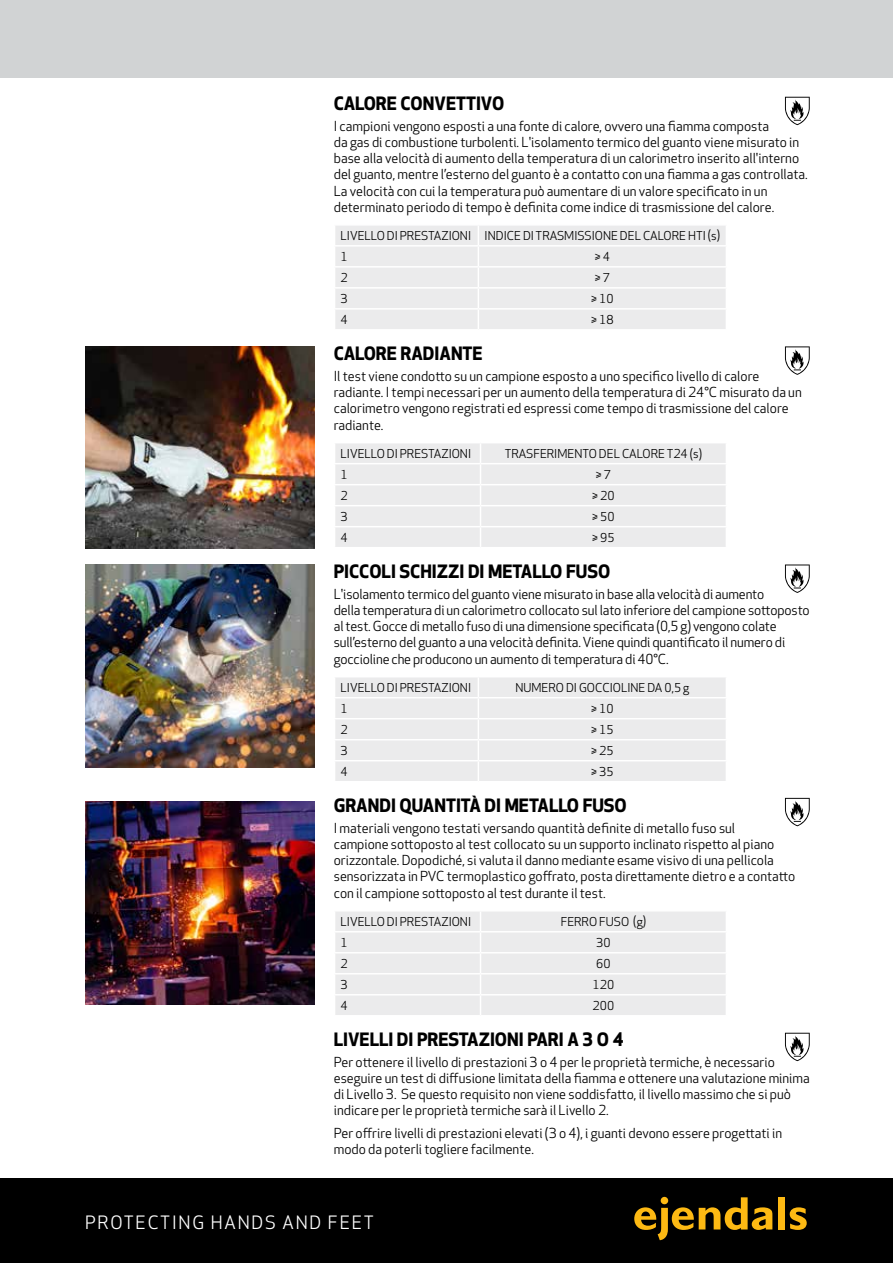
<style>
.page{position:relative;width:893px;height:1263px;background:#fff}
.page>*{position:absolute;margin:0;border:0;box-sizing:border-box;transform-origin:0 0}
.t1{font:700 18px "Apex New";color:#000}
.t2{font:18px "Apex New";letter-spacing:.1em;color:#fff}
.t3{font:13.5px/16.2px "Apex New";color:#000}
.t4{font:12px/21px "Apex New";color:#000}
</style>
<div class="page">
<svg style="left:335px;top:226px;width:391px;height:103px;background:#ececed"></svg>
<div style="left:335px;top:443px;width:391px;height:104px;background:#ebebec"></div>
<svg style="left:335px;top:677px;width:391px;height:104px;background:#ececed"></svg>
<svg style="left:335px;top:912px;width:391px;height:103px;background:#ececed"></svg>
<div style="left:0;top:1179px;width:893px;height:84px;background:#000"></div>
<div style="left:0;top:0;width:893px;height:78px;background:#d1d3d4"></div>
<div style="left:778px;top:1197px;width:7px;height:32px;background:#fdb913"></div>
<svg style="left:790px;top:1207px;width:17px;height:23px"></svg>
<svg style="left:634px;top:1197px;width:138px;height:43px"></svg>
<img style="left:85px;top:801px;width:229px;height:204px">
<img style="left:85px;top:564px;width:229px;height:204px">
<svg style="left:785px;top:346px;width:25px;height:29px"></svg>
<svg style="left:785px;top:564px;width:25px;height:29px"></svg>
<svg style="left:785px;top:798px;width:25px;height:28px"></svg>
<svg style="left:785px;top:1033px;width:25px;height:28px"></svg>
<img style="left:85px;top:346px;width:229px;height:203px">
<svg style="left:785px;top:97px;width:25px;height:28px"></svg>
<h1 class="t1" style="left:334px;top:91px;width:172px">CALORE CONVETTIVO</h1>
<p class="t3" style="left:334px;top:118px;width:475px">I campioni vengono esposti a una fonte di calore, ovvero una fiamma composta<br>da gas di combustione turbolenti. L'isolamento termico del guanto viene misurato in base alla velocità di aumento della temperatura di un calorimetro inserito all'interno del guanto, mentre l’esterno del guanto è a contatto con una fiamma a gas controllata.<br>La velocità con cui la temperatura può aumentare di un valore specificato in un determinato periodo di tempo è definita come indice di trasmissione del calore.</p>
<p class="t4" style="left:341px;top:225px;width:381px">LIVELLO DI PRESTAZIONI INDICE DI TRASMISSIONE DEL CALORE HTI (s)<br>1</p>
<p class="t4" style="left:595px;top:246px;width:17px">≥ 4</p>
<p class="t4" style="left:341px;top:267px;width:9px">2</p>
<p class="t4" style="left:595px;top:267px;width:17px">≥ 7</p>
<p class="t4" style="left:341px;top:288px;width:9px">3</p>
<p class="t4" style="left:591px;top:288px;width:24px">≥ 10</p>
<p class="t4" style="left:341px;top:309px;width:9px">4</p>
<p class="t4" style="left:591px;top:309px;width:24px">≥ 18</p>
<h1 class="t1" style="left:334px;top:341px;width:150px">CALORE RADIANTE</h1>
<p class="t3" style="left:334px;top:368px;width:469px">Il test viene condotto su un campione esposto a uno specifico livello di calore radiante. I tempi necessari per un aumento della temperatura di 24°C misurato da un calorimetro vengono registrati ed espressi come tempo di trasmissione del calore radiante.</p>
<p class="t4" style="left:341px;top:443px;width:132px">LIVELLO DI PRESTAZIONI</p>
<p class="t4" style="left:505px;top:443px;width:199px">TRASFERIMENTO DEL CALORE T24 (s)</p>
<p class="t4" style="left:341px;top:464px;width:9px">1</p>
<p class="t4" style="left:596px;top:464px;width:17px">≥ 7</p>
<p class="t4" style="left:341px;top:485px;width:9px">2</p>
<p class="t4" style="left:592px;top:485px;width:24px">≥ 20</p>
<p class="t4" style="left:341px;top:506px;width:9px">3</p>
<p class="t4" style="left:592px;top:506px;width:24px">≥ 50</p>
<p class="t4" style="left:341px;top:527px;width:9px">4</p>
<p class="t4" style="left:592px;top:527px;width:24px">≥ 95</p>
<h1 class="t1" style="left:334px;top:559px;width:278px">PICCOLI SCHIZZI DI METALLO FUSO</h1>
<p class="t3" style="left:334px;top:586px;width:477px">L'isolamento termico del guanto viene misurato in base alla velocità di aumento<br>della temperatura di un calorimetro collocato sul lato inferiore del campione sottoposto al test. Gocce di metallo fuso di una dimensione specificata (0,5 g) vengono colate sull’esterno del guanto a una velocità definita. Viene quindi quantificato il numero di goccioline che producono un aumento di temperatura di 40°C.</p>
<p class="t4" style="left:341px;top:677px;width:132px">LIVELLO DI PRESTAZIONI</p>
<p class="t4" style="left:515px;top:677px;width:176px">NUMERO DI GOCCIOLINE DA 0,5 g</p>
<p class="t4" style="left:341px;top:698px;width:9px">1</p>
<p class="t4" style="left:591px;top:698px;width:24px">≥ 10</p>
<p class="t4" style="left:341px;top:719px;width:9px">2</p>
<p class="t4" style="left:591px;top:719px;width:24px">≥ 15</p>
<p class="t4" style="left:341px;top:740px;width:9px">3</p>
<p class="t4" style="left:591px;top:740px;width:24px">≥ 25</p>
<p class="t4" style="left:341px;top:761px;width:9px">4</p>
<p class="t4" style="left:591px;top:761px;width:24px">≥ 35</p>
<h1 class="t1" style="left:334px;top:793px;width:295px">GRANDI QUANTITÀ DI METALLO FUSO</h1>
<p class="t3" style="left:334px;top:820px;width:463px">I materiali vengono testati versando quantità definite di metallo fuso sul<br>campione sottoposto al test collocato su un supporto inclinato rispetto al piano orizzontale. Dopodiché, si valuta il danno mediante esame visivo di una pellicola sensorizzata in PVC termoplastico goffrato, posta direttamente dietro e a contatto con il campione sottoposto al test durante il test.</p>
<p class="t4" style="left:341px;top:911px;width:132px">LIVELLO DI PRESTAZIONI</p>
<p class="t4" style="left:561px;top:911px;width:87px">FERRO FUSO (g)</p>
<p class="t4" style="left:341px;top:932px;width:9px">1</p>
<p class="t4" style="left:596px;top:932px;width:16px">30</p>
<p class="t4" style="left:341px;top:953px;width:9px">2</p>
<p class="t4" style="left:596px;top:953px;width:16px">60</p>
<p class="t4" style="left:341px;top:974px;width:9px">3</p>
<p class="t4" style="left:593px;top:974px;width:23px">120</p>
<p class="t4" style="left:341px;top:995px;width:9px">4</p>
<p class="t4" style="left:593px;top:995px;width:23px">200</p>
<h1 class="t1" style="left:334px;top:1027px;width:291px">LIVELLI DI PRESTAZIONI PARI A 3 O 4</h1>
<p class="t3" style="left:334px;top:1054px;width:477px">Per ottenere il livello di prestazioni 3 o 4 per le proprietà termiche, è necessario eseguire un test di diffusione limitata della fiamma e ottenere una valutazione minima di Livello 3. Se questo requisito non viene soddisfatto, il livello massimo che si può indicare per le proprietà termiche sarà il Livello 2.</p>
<p class="t3" style="left:334px;top:1125px;width:450px">Per offrire livelli di prestazioni elevati (3 o 4), i guanti devono essere progettati in modo da poterli togliere facilmente.</p>
<h1 class="t2" style="left:85px;top:1211px;width:290px">PROTECTING HANDS AND FEET</h1>
</div>
